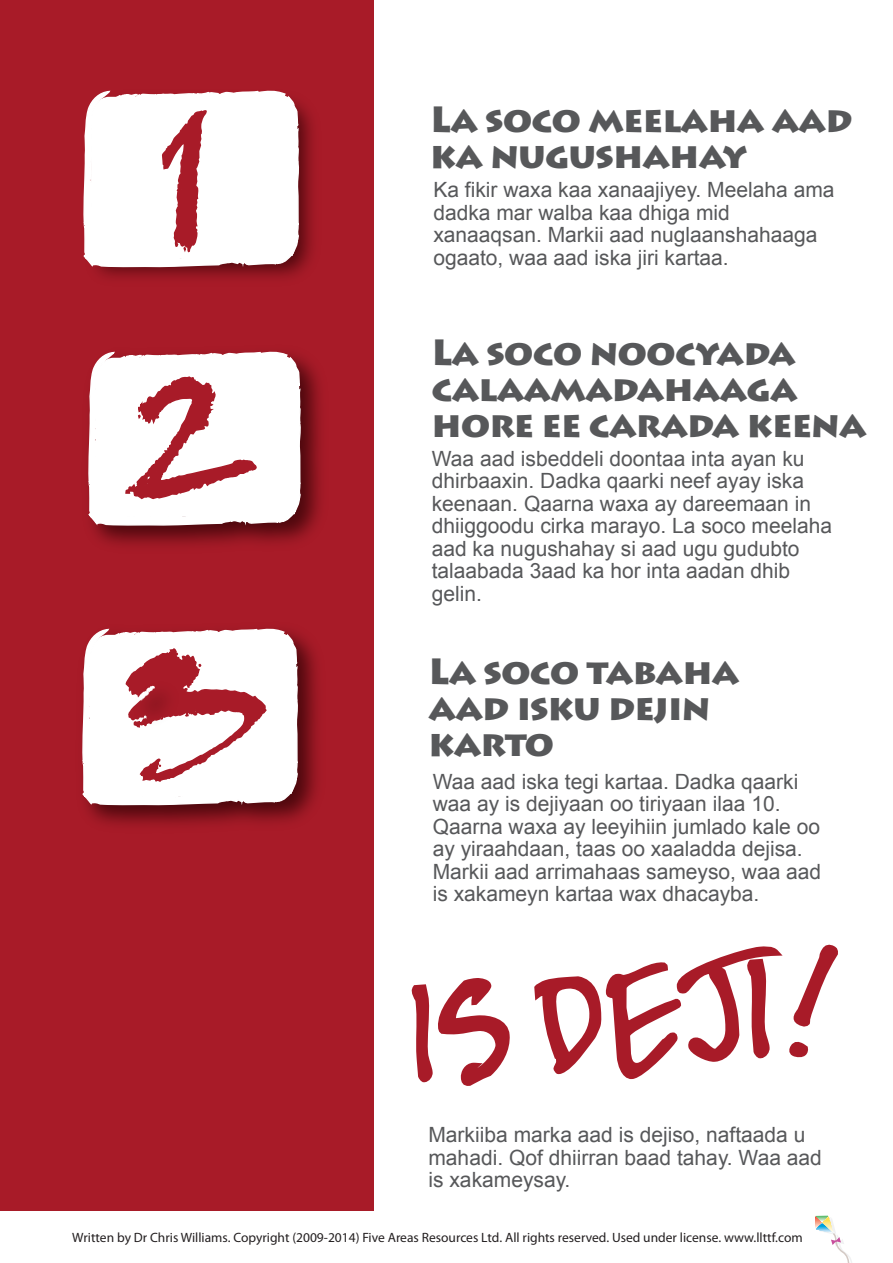
<style>
.page{position:relative;width:893px;height:1263px;background:#fff}
.page>*{position:absolute;margin:0;border:0;box-sizing:border-box;transform-origin:0 0}
.t1{font:900 36px/36px "Lithos Pro";letter-spacing:-.025em;color:#57585a}
.t2{font:21px/22.5px "Arial";color:#57585a}
.t3{font:13.5px "Myriad Pro";color:#231f20}
</style>
<div class="page">
<div style="left:0;top:0;width:373px;height:1263px;background:#a81b28"></div>
<svg style="left:411px;top:978px;width:99px;height:108px"></svg>
<svg style="left:534px;top:944px;width:304px;height:136px"></svg>
<svg style="left:86px;top:0;width:288px;height:527px"></svg>
<svg style="left:95px;top:357px;width:200px;height:161px;background:#f1dbdd"></svg>
<img style="left:86px;top:85px;width:240px;height:206px">
<svg style="left:83px;top:85px;width:228px;height:184px;background:#ead0d3"></svg>
<svg style="left:80px;top:626px;width:230px;height:181px"></svg>
<div style="left:0;top:1211px;width:893px;height:52px;background:#fff"></div>
<svg style="left:815px;top:1216px;width:37px;height:47px"></svg>
<h1 class="t1" style="left:430px;top:102px;width:424px">La soco meelaha aad ka nugushahay</h1>
<p class="t2" style="left:433px;top:179px;width:403px">Ka fikir waxa kaa xanaajiyey. Meelaha ama dadka mar walba kaa dhiga mid xanaaqsan. Markii aad nuglaanshahaaga ogaato, waa aad iska jiri kartaa.</p>
<h1 class="t1" style="left:431px;top:335px;width:437px">La soco noocyada calaamadahaaga hore ee carada keena</h1>
<p class="t2" style="left:432px;top:447px;width:402px">Waa aad isbeddeli doontaa inta ayan ku dhirbaaxin. Dadka qaarki neef ayay iska keenaan. Qaarna waxa ay dareemaan in dhiiggoodu cirka marayo. La soco meelaha aad ka nugushahay si aad ugu gudubto talaabada 3aad ka hor inta aadan dhib gelin.</p>
<h1 class="t1" style="left:429px;top:654px;width:312px">La soco tabaha aad isku dejin karto</h1>
<p class="t2" style="left:433px;top:770px;width:390px">Waa aad iska tegi kartaa. Dadka qaarki waa ay is dejiyaan oo tiriyaan ilaa 10.<br>Qaarna waxa ay leeyihiin jumlado kale oo ay yiraahdaan, taas oo xaaladda dejisa.<br>Markii aad arrimahaas sameyso, waa aad is xakameyn kartaa wax dhacayba.</p>
<p class="t2" style="left:428px;top:1124px;width:395px">Markiiba marka aad is dejiso, naftaada u mahadi. Qof dhiirran baad tahay. Waa aad is xakameysay.</p>
<p class="t3" style="left:72px;top:1229px;width:732px">Written by Dr Chris Williams. Copyright (2009-2014) Five Areas Resources Ltd. All rights reserved. Used under license. www.llttf.com</p>
</div>
